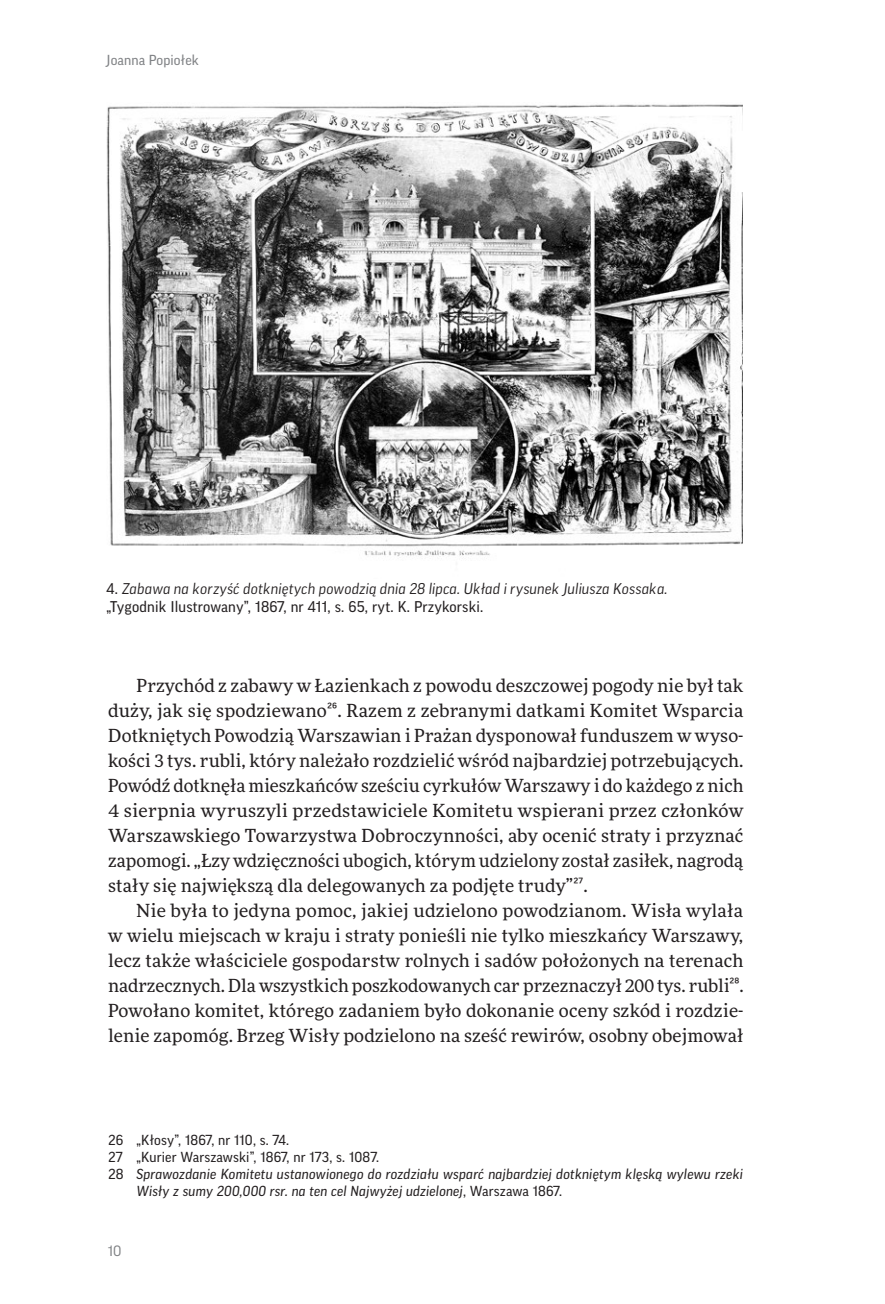
<style>
.page{position:relative;width:885px;height:1304px;background:#fff}
.page>*{position:absolute;margin:0;border:0;box-sizing:border-box;transform-origin:0 0}
.t1{font:18px/25px "More Pro";letter-spacing:.01em;color:#231f20;text-align:justify}
.t2{font:16px "Good Headline Pro";color:#808285}
.t3{font:italic 15px/18px "Good Pro";letter-spacing:.01em;color:#231f20}
.t4{font:italic 14px "Good Pro";letter-spacing:.015em;color:#231f20}
.t5{font:14px "Good Pro";letter-spacing:.01em;color:#231f20}
.t6{font:14px "Good Pro";letter-spacing:.01em;color:#808285}
.s1{font-style:normal}
.s2{font-family:"Good Pro"}
</style>
<div class="page">
<img style="left:107px;top:104px;width:635px;height:452px">
<p class="t6" style="left:107px;top:52px;width:94px">Joanna Popiołek</p>
<p class="t3" style="left:107px;top:579px;width:563px"><span class="s1">4.</span> Zabawa na korzyść dotkniętych powodzią dnia 28 lipca. Układ i rysunek Juliusza Kossaka. <span class="s1">„Tygodnik Ilustrowany”, 1867, nr 411, s. 65, ryt. K. Przykorski.</span></p>
<p class="t1" style="left:108px;top:672px;width:637px;text-indent:28px">Przychód z zabawy w Łazienkach z powodu deszczowej pogody nie był tak duży, jak się spodziewano<span class="s2">26</span>. Razem z zebranymi datkami Komitet Wsparcia Dotkniętych Powodzią Warszawian i Prażan dysponował funduszem w wyso&shy;kości 3 tys. rubli, który należało rozdzielić wśród najbardziej potrzebujących.<br>Powódź dotknęła mieszkańców sześciu cyrkułów Warszawy i do każdego z nich 4 sierpnia wyruszyli przedstawiciele Komitetu wspierani przez członków Warszawskiego Towarzystwa Dobroczynności, aby ocenić straty i przyznać zapomogi. „Łzy wdzięczności ubogich, którym udzielony został zasiłek, nagrodą stały się największą dla delegowanych za podjęte trudy”<span class="s2">27</span>.</p>
<p class="t1" style="left:108px;top:897px;width:637px;text-indent:28px">Nie była to jedyna pomoc, jakiej udzielono powodzianom. Wisła wylała w wielu miejscach w kraju i straty ponieśli nie tylko mieszkańcy Warszawy, lecz także właściciele gospodarstw rolnych i sadów położonych na terenach nadrzecznych. Dla wszystkich poszkodowanych car przeznaczył 200 tys. rubli<span class="s2">28</span>.<br>Powołano komitet, którego zadaniem było dokonanie oceny szkód i rozdzie&shy;lenie zapomóg. Brzeg Wisły podzielono na sześć rewirów, osobny obejmował</p>
<p class="t5" style="left:108px;top:1132px;width:182px">26 „Kłosy”, 1867, nr 110, s. 74.</p>
<p class="t5" style="left:108px;top:1149px;width:272px">27 „Kurier Warszawski”, 1867, nr 173, s. 1087.</p>
<p class="t4" style="left:108px;top:1166px;width:636px"><span class="s1">28</span> Sprawozdanie Komitetu ustanowionego do rozdziału wsparć najbardziej dotkniętym klęską wylewu rzeki</p>
<p class="t4" style="left:136px;top:1183px;width:427px">Wisły z sumy 200,000 rsr. na ten cel Najwyżej udzielonej<span class="s1">, Warszawa 1867.</span></p>
<p class="t2" style="left:108px;top:1243px;width:15px">10</p>
</div>
